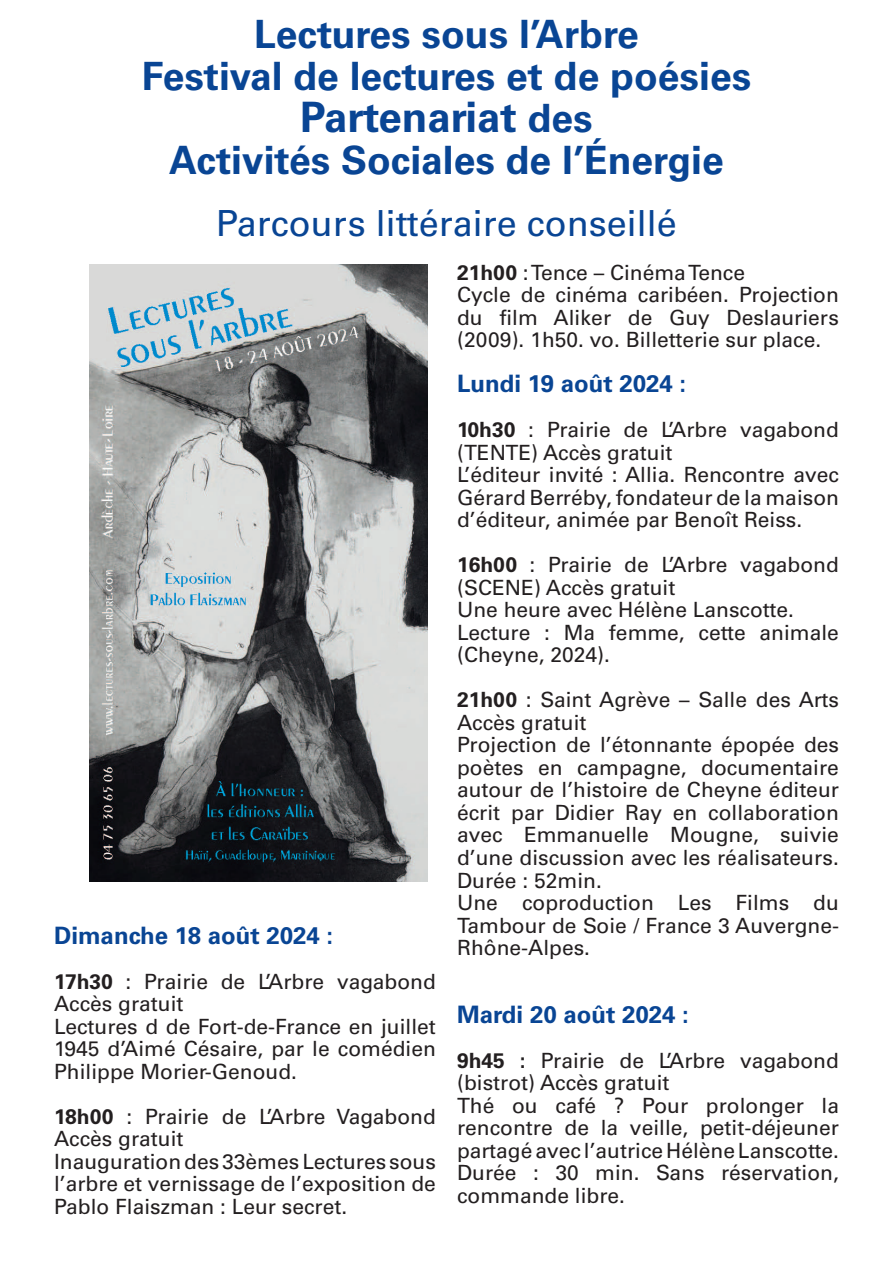
<style>
.page{position:relative;width:893px;height:1263px;background:#fff}
.page>*{position:absolute;margin:0;border:0;box-sizing:border-box;transform-origin:0 0}
.t1{font:700 42px "Univers LT Std";color:#094594}
.t2{font:700 39px "Univers LT Std";color:#094594}
.t3{font:36px "Univers LT Std";color:#094594}
.t4{font:700 24px "Univers LT Std";color:#094594}
.t5{font:21px/22.5px "Univers LT Std";color:#231f20}
.s1{font-size:39px}
.s2{font-weight:700}
</style>
<div class="page">
<img style="left:90px;top:265px;width:338px;height:616px">
<p class="t2" style="left:254px;top:12px;width:386px">Lectures sous l’Arbre</p>
<p class="t2" style="left:142px;top:54px;width:611px">Festival de lectures et de poésies</p>
<p class="t1" style="left:300px;top:93px;width:294px">Partenariat <span class="s1">des</span></p>
<p class="t2" style="left:169px;top:138px;width:556px">Activités Sociales de l’Énergie</p>
<p class="t3" style="left:216px;top:202px;width:462px">Parcours littéraire conseillé</p>
<p class="t4" style="left:54px;top:921px;width:281px">Dimanche 18 août 2024 :</p>
<p class="t5" style="left:54px;top:970px;width:383px"><span class="s2">17h30</span> : Prairie de L’Arbre vagabond<br>Accès gratuit</p>
<p class="t5" style="left:54px;top:1015px;width:383px;text-align:justify">Lectures d de Fort-de-France en juillet 1945 d’Aimé Césaire, par le comédien Philippe Morier-Genoud.</p>
<p class="t5" style="left:54px;top:1105px;width:383px"><span class="s2">18h00</span> : Prairie de L’Arbre Vagabond<br>Accès gratuit</p>
<p class="t5" style="left:54px;top:1150px;width:383px;text-align:justify">Inauguration des 33èmes Lectures sous l’arbre et vernissage de l’exposition de Pablo Flaiszman : Leur secret.</p>
<p class="t5" style="left:457px;top:261px;width:289px"><span class="s2">21h00</span> : Tence – Cinéma Tence</p>
<p class="t5" style="left:457px;top:284px;width:383px;text-align:justify">Cycle de cinéma caribéen. Projection du film Aliker de Guy Deslauriers (2009). 1h50. vo. Billetterie sur place.</p>
<p class="t4" style="left:457px;top:370px;width:230px">Lundi 19 août 2024 :</p>
<p class="t5" style="left:457px;top:419px;width:383px"><span class="s2">10h30</span> : Prairie de L’Arbre vagabond (TENTE) Accès gratuit</p>
<p class="t5" style="left:457px;top:464px;width:383px;text-align:justify">L’éditeur invité : Allia. Rencontre avec Gérard Berréby, fondateur de la maison d’éditeur, animée par Benoît Reiss.</p>
<p class="t5" style="left:457px;top:554px;width:383px"><span class="s2">16h00</span> : Prairie de L’Arbre vagabond (SCENE) Accès gratuit</p>
<p class="t5" style="left:457px;top:599px;width:338px">Une heure avec Hélène Lanscotte.</p>
<p class="t5" style="left:457px;top:621px;width:383px">Lecture : Ma femme, cette animale (Cheyne, 2024).</p>
<p class="t5" style="left:457px;top:689px;width:383px"><span class="s2">21h00</span> : Saint Agrève – Salle des Arts<br>Accès gratuit</p>
<p class="t5" style="left:457px;top:734px;width:383px;text-align:justify">Projection de l’étonnante épopée des poètes en campagne, documentaire autour de l’histoire de Cheyne éditeur écrit par Didier Ray en collaboration avec Emmanuelle Mougne, suivie d’une discussion avec les réalisateurs.<br>Durée : 52min.</p>
<p class="t5" style="left:457px;top:891px;width:383px;text-align:justify">Une coproduction Les Films du Tambour de Soie / France 3 Auvergne-Rhône-Alpes.</p>
<p class="t4" style="left:457px;top:1000px;width:233px">Mardi 20 août 2024 :</p>
<p class="t5" style="left:457px;top:1049px;width:383px"><span class="s2">9h45 :</span> Prairie de L’Arbre vagabond (bistrot) Accès gratuit</p>
<p class="t5" style="left:457px;top:1094px;width:383px;text-align:justify">Thé ou café ? Pour prolonger la rencontre de la veille, petit-déjeuner partagé avec l’autrice Hélène Lanscotte.</p>
<p class="t5" style="left:457px;top:1161px;width:383px">Durée : 30 min. Sans réservation, commande libre.</p>
</div>
